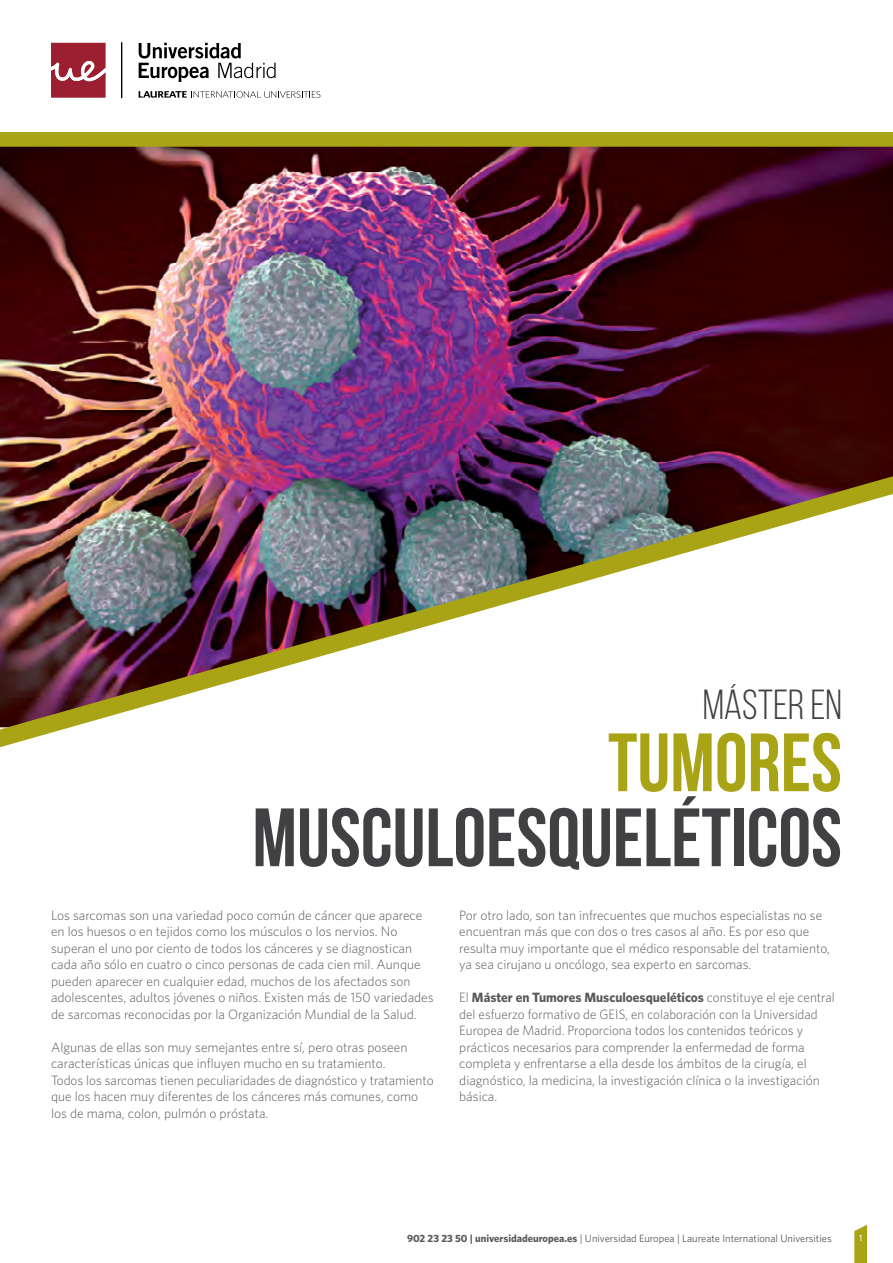
<style>
.page{position:relative;width:893px;height:1263px;background:#fff}
.page>*{position:absolute;margin:0;border:0;box-sizing:border-box;transform-origin:0 0}
.t1{font:700 82.5px "Bebas Neue";color:#414042}
.t2{font:700 82.5px "Bebas Neue";color:#a9a415}
.t3{font:42px "Bebas Neue";color:#414042}
.t4{font:300 13.5px/16.5px "Whitney";color:#58595b}
.t5{font:10.5px "Whitney";color:#58595b}
.t6{font:500 9px "Whitney";color:#fff}
.s1{font-weight:700}
</style>
<div class="page">
<svg style="left:854px;top:1225px;width:13px;height:38px"></svg>
<div style="left:0;top:132px;width:893px;height:18px;background:#a9a415"></div>
<img style="left:0;top:147px;width:893px;height:329px">
<img style="left:0;top:476px;width:893px;height:271px">
<hr style="left:122px;top:43px;width:1px;height:55px;background:#000">
<div style="left:121px;top:43px;width:1px;height:55px;border:1px solid #000"></div>
<svg style="left:51px;top:43px;width:55px;height:55px;background:#aa3f4f"></svg>
<svg style="left:139px;top:43px;width:137px;height:39px"></svg>
<svg style="left:139px;top:91px;width:181px;height:7px"></svg>
<h2 class="t3" style="left:703px;top:682px;width:141px">MÁSTER EN</h2>
<h1 class="t2" style="left:608px;top:717px;width:235px">TUMORES</h1>
<h1 class="t1" style="left:252px;top:792px;width:591px">MUSCULOESQUELÉTICOS</h1>
<p class="t4" style="left:51px;top:906px;width:384px">Los sarcomas son una variedad poco común de cáncer que aparece en los huesos o en tejidos como los músculos o los nervios. No superan el uno por ciento de todos los cánceres y se diagnostican cada año sólo en cuatro o cinco personas de cada cien mil. Aunque pueden aparecer en cualquier edad, muchos de los afectados son adolescentes, adultos jóvenes o niños. Existen más de 150 variedades de sarcomas reconocidas por la Organización Mundial de la Salud.</p>
<p class="t4" style="left:51px;top:1038px;width:384px">Algunas de ellas son muy semejantes entre sí, pero otras poseen características únicas que influyen mucho en su tratamiento.<br>Todos los sarcomas tienen peculiaridades de diagnóstico y tratamiento que los hacen muy diferentes de los cánceres más comunes, como los de mama, colon, pulmón o próstata.</p>
<p class="t4" style="left:459px;top:906px;width:372px">Por otro lado, son tan infrecuentes que muchos especialistas no se encuentran más que con dos o tres casos al año. Es por eso que resulta muy importante que el médico responsable del tratamiento, ya sea cirujano u oncólogo, sea experto en sarcomas.</p>
<p class="t4" style="left:459px;top:989px;width:377px">El <span class="s1">Máster en Tumores Musculoesqueléticos</span> constituye el eje central del esfuerzo formativo de GEIS, en colaboración con la Universidad Europea de Madrid. Proporciona todos los contenidos teóricos y prácticos necesarios para comprender la enfermedad de forma completa y enfrentarse a ella desde los ámbitos de la cirugía, el diagnóstico, la medicina, la investigación clínica o la investigación básica.</p>
<p class="t5" style="left:407px;top:1231px;width:426px"><span class="s1">902 23 23 50 | universidadeuropea.es</span> | Universidad Europea | Laureate International Universities</p>
<p class="t6" style="left:859px;top:1232px;width:5px">1</p>
</div>
